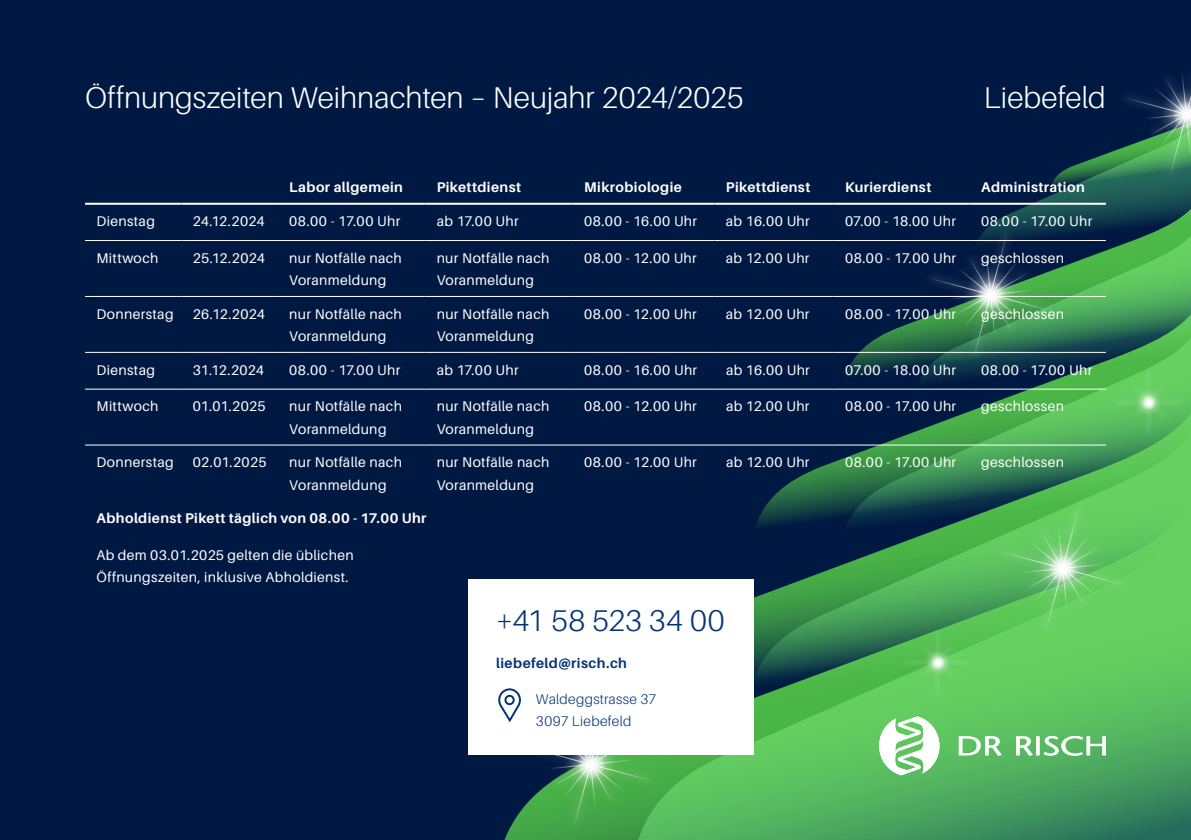
<style>
.page{position:relative;width:1191px;height:840px;background:#fff}
.page>*{position:absolute;margin:0;border:0;box-sizing:border-box;transform-origin:0 0}
.t1{font:300 30px "Aileron";color:#fff}
.t2{font:300 30px "Aileron";letter-spacing:.005em;color:#053474}
.t3{font:14px/22.4px "Aileron";letter-spacing:.025em;color:#fff}
.t4{font:700 14px "Aileron";letter-spacing:.03em;color:#fff}
.t5{font:300 14px/22.4px "Aileron";letter-spacing:.025em;color:#053474}
.t6{font:700 14px "Aileron";letter-spacing:.03em;color:#053474}
</style>
<div class="page">
<div style="left:0;top:0;width:1191px;height:839px;background:#001942"></div>
<svg style="left:679px;top:696px;width:512px;height:143px"></svg>
<svg style="left:748px;top:445px;width:443px;height:251px"></svg>
<svg style="left:840px;top:326px;width:351px;height:217px"></svg>
<div style="left:901px;top:625px;width:73px;height:73px;background:#fff;opacity:.75"></div>
<svg style="left:902px;top:479px;width:249px;height:218px"></svg>
<svg style="left:901px;top:75px;width:290px;height:362px"></svg>
<svg style="left:879px;top:715px;width:227px;height:60px"></svg>
<hr style="left:85px;top:203px;width:96px;height:2px;background:#fff">
<hr style="left:181px;top:203px;width:97px;height:2px;background:#fff">
<hr style="left:278px;top:203px;width:147px;height:2px;background:#fff">
<hr style="left:425px;top:203px;width:148px;height:2px;background:#fff">
<hr style="left:573px;top:203px;width:141px;height:2px;background:#fff">
<hr style="left:714px;top:203px;width:119px;height:2px;background:#fff">
<hr style="left:833px;top:203px;width:136px;height:2px;background:#fff">
<hr style="left:969px;top:203px;width:137px;height:2px;background:#fff">
<hr style="left:85px;top:240px;width:96px;height:1px;background:#fff">
<hr style="left:181px;top:240px;width:97px;height:1px;background:#fff">
<hr style="left:278px;top:240px;width:147px;height:1px;background:#fff">
<hr style="left:425px;top:240px;width:148px;height:1px;background:#fff">
<hr style="left:573px;top:240px;width:141px;height:1px;background:#fff">
<hr style="left:714px;top:240px;width:119px;height:1px;background:#fff">
<hr style="left:833px;top:240px;width:136px;height:1px;background:#fff">
<hr style="left:969px;top:240px;width:137px;height:1px;background:#fff">
<hr style="left:85px;top:296px;width:96px;height:1px;background:#fff">
<hr style="left:181px;top:296px;width:97px;height:1px;background:#fff">
<hr style="left:278px;top:296px;width:147px;height:1px;background:#fff">
<hr style="left:425px;top:296px;width:148px;height:1px;background:#fff">
<hr style="left:573px;top:296px;width:141px;height:1px;background:#fff">
<hr style="left:714px;top:296px;width:119px;height:1px;background:#fff">
<hr style="left:833px;top:296px;width:136px;height:1px;background:#fff">
<hr style="left:969px;top:296px;width:137px;height:1px;background:#fff">
<hr style="left:85px;top:351px;width:96px;height:1px;background:#fff">
<hr style="left:181px;top:351px;width:97px;height:1px;background:#fff">
<hr style="left:278px;top:351px;width:147px;height:1px;background:#fff">
<hr style="left:425px;top:351px;width:148px;height:1px;background:#fff">
<hr style="left:573px;top:351px;width:141px;height:1px;background:#fff">
<hr style="left:714px;top:351px;width:119px;height:1px;background:#fff">
<hr style="left:833px;top:351px;width:136px;height:1px;background:#fff">
<hr style="left:969px;top:351px;width:137px;height:1px;background:#fff">
<hr style="left:85px;top:388px;width:96px;height:1px;background:#fff">
<hr style="left:181px;top:388px;width:97px;height:1px;background:#fff">
<hr style="left:278px;top:388px;width:147px;height:1px;background:#fff">
<hr style="left:425px;top:388px;width:148px;height:1px;background:#fff">
<hr style="left:573px;top:388px;width:141px;height:1px;background:#fff">
<hr style="left:714px;top:388px;width:119px;height:1px;background:#fff">
<hr style="left:833px;top:388px;width:136px;height:1px;background:#fff">
<hr style="left:969px;top:388px;width:137px;height:1px;background:#fff">
<hr style="left:85px;top:444px;width:96px;height:1px;background:#fff">
<hr style="left:181px;top:444px;width:97px;height:1px;background:#fff">
<hr style="left:278px;top:444px;width:147px;height:1px;background:#fff">
<hr style="left:425px;top:444px;width:148px;height:1px;background:#fff">
<hr style="left:573px;top:444px;width:141px;height:1px;background:#fff">
<hr style="left:714px;top:444px;width:119px;height:1px;background:#fff">
<hr style="left:833px;top:444px;width:136px;height:1px;background:#fff">
<hr style="left:969px;top:444px;width:137px;height:1px;background:#fff">
<div style="left:468px;top:579px;width:285px;height:175px;background:#fff"></div>
<svg style="left:497px;top:688px;width:182px;height:151px"></svg>
<h1 class="t1" style="left:85px;top:81px;width:660px">Öffnungszeiten Weihnachten – Neujahr 2024/2025</h1>
<h1 class="t1" style="left:984px;top:81px;width:123px">Liebefeld</h1>
<p class="t4" style="left:289px;top:180px;width:115px">Labor allgemein</p>
<p class="t4" style="left:437px;top:180px;width:86px">Pikettdienst</p>
<p class="t4" style="left:584px;top:180px;width:99px">Mikrobiologie</p>
<p class="t4" style="left:726px;top:180px;width:86px">Pikettdienst</p>
<p class="t4" style="left:845px;top:180px;width:88px">Kurierdienst</p>
<p class="t4" style="left:981px;top:180px;width:105px">Administration</p>
<p class="t3" style="left:96px;top:210px;width:60px">Dienstag</p>
<p class="t3" style="left:193px;top:210px;width:73px">24.12.2024</p>
<p class="t3" style="left:289px;top:210px;width:113px">08.00 - 17.00 Uhr</p>
<p class="t3" style="left:437px;top:210px;width:83px">ab 17.00 Uhr</p>
<p class="t3" style="left:584px;top:210px;width:114px">08.00 - 16.00 Uhr</p>
<p class="t3" style="left:726px;top:210px;width:85px">ab 16.00 Uhr</p>
<p class="t3" style="left:845px;top:210px;width:112px">07.00 - 18.00 Uhr</p>
<p class="t3" style="left:981px;top:210px;width:113px">08.00 - 17.00 Uhr</p>
<p class="t3" style="left:96px;top:246px;width:63px">Mittwoch</p>
<p class="t3" style="left:193px;top:246px;width:74px">25.12.2024</p>
<p class="t3" style="left:289px;top:246px;width:114px">nur Notfälle nach<br>Voranmeldung</p>
<p class="t3" style="left:437px;top:246px;width:114px">nur Notfälle nach<br>Voranmeldung</p>
<p class="t3" style="left:584px;top:246px;width:114px">08.00 - 12.00 Uhr</p>
<p class="t3" style="left:726px;top:246px;width:85px">ab 12.00 Uhr</p>
<p class="t3" style="left:845px;top:246px;width:113px">08.00 - 17.00 Uhr</p>
<p class="t3" style="left:981px;top:246px;width:84px">geschlossen</p>
<p class="t3" style="left:96px;top:302px;width:79px">Donnerstag</p>
<p class="t3" style="left:193px;top:302px;width:74px">26.12.2024</p>
<p class="t3" style="left:289px;top:302px;width:114px">nur Notfälle nach<br>Voranmeldung</p>
<p class="t3" style="left:437px;top:302px;width:114px">nur Notfälle nach<br>Voranmeldung</p>
<p class="t3" style="left:584px;top:302px;width:114px">08.00 - 12.00 Uhr</p>
<p class="t3" style="left:726px;top:302px;width:85px">ab 12.00 Uhr</p>
<p class="t3" style="left:845px;top:302px;width:113px">08.00 - 17.00 Uhr</p>
<p class="t3" style="left:981px;top:302px;width:84px">geschlossen</p>
<p class="t3" style="left:96px;top:358px;width:60px">Dienstag</p>
<p class="t3" style="left:193px;top:358px;width:73px">31.12.2024</p>
<p class="t3" style="left:289px;top:358px;width:113px">08.00 - 17.00 Uhr</p>
<p class="t3" style="left:437px;top:358px;width:83px">ab 17.00 Uhr</p>
<p class="t3" style="left:584px;top:358px;width:114px">08.00 - 16.00 Uhr</p>
<p class="t3" style="left:726px;top:358px;width:85px">ab 16.00 Uhr</p>
<p class="t3" style="left:845px;top:358px;width:112px">07.00 - 18.00 Uhr</p>
<p class="t3" style="left:981px;top:358px;width:113px">08.00 - 17.00 Uhr</p>
<p class="t3" style="left:96px;top:395px;width:63px">Mittwoch</p>
<p class="t3" style="left:193px;top:395px;width:74px">01.01.2025</p>
<p class="t3" style="left:289px;top:395px;width:114px">nur Notfälle nach<br>Voranmeldung</p>
<p class="t3" style="left:437px;top:395px;width:114px">nur Notfälle nach<br>Voranmeldung</p>
<p class="t3" style="left:584px;top:395px;width:114px">08.00 - 12.00 Uhr</p>
<p class="t3" style="left:726px;top:395px;width:85px">ab 12.00 Uhr</p>
<p class="t3" style="left:845px;top:395px;width:113px">08.00 - 17.00 Uhr</p>
<p class="t3" style="left:981px;top:395px;width:84px">geschlossen</p>
<p class="t3" style="left:96px;top:451px;width:79px">Donnerstag</p>
<p class="t3" style="left:193px;top:451px;width:75px">02.01.2025</p>
<p class="t3" style="left:289px;top:451px;width:114px">nur Notfälle nach<br>Voranmeldung</p>
<p class="t3" style="left:437px;top:451px;width:114px">nur Notfälle nach<br>Voranmeldung</p>
<p class="t3" style="left:584px;top:451px;width:114px">08.00 - 12.00 Uhr</p>
<p class="t3" style="left:726px;top:451px;width:85px">ab 12.00 Uhr</p>
<p class="t3" style="left:845px;top:451px;width:113px">08.00 - 17.00 Uhr</p>
<p class="t3" style="left:981px;top:451px;width:84px">geschlossen</p>
<p class="t4" style="left:96px;top:510px;width:331px">Abholdienst Pikett täglich von 08.00 - 17.00 Uhr</p>
<p class="t3" style="left:96px;top:543px;width:259px">Ab dem 03.01.2025 gelten die üblichen<br>Öffnungszeiten, inklusive Abholdienst.</p>
<h1 class="t2" style="left:496px;top:604px;width:230px">+41 58 523 34 00</h1>
<p class="t6" style="left:496px;top:654px;width:132px">liebefeld@risch.ch</p>
<p class="t5" style="left:536px;top:687px;width:122px">Waldeggstrasse 37<br>3097 Liebefeld</p>
</div>
